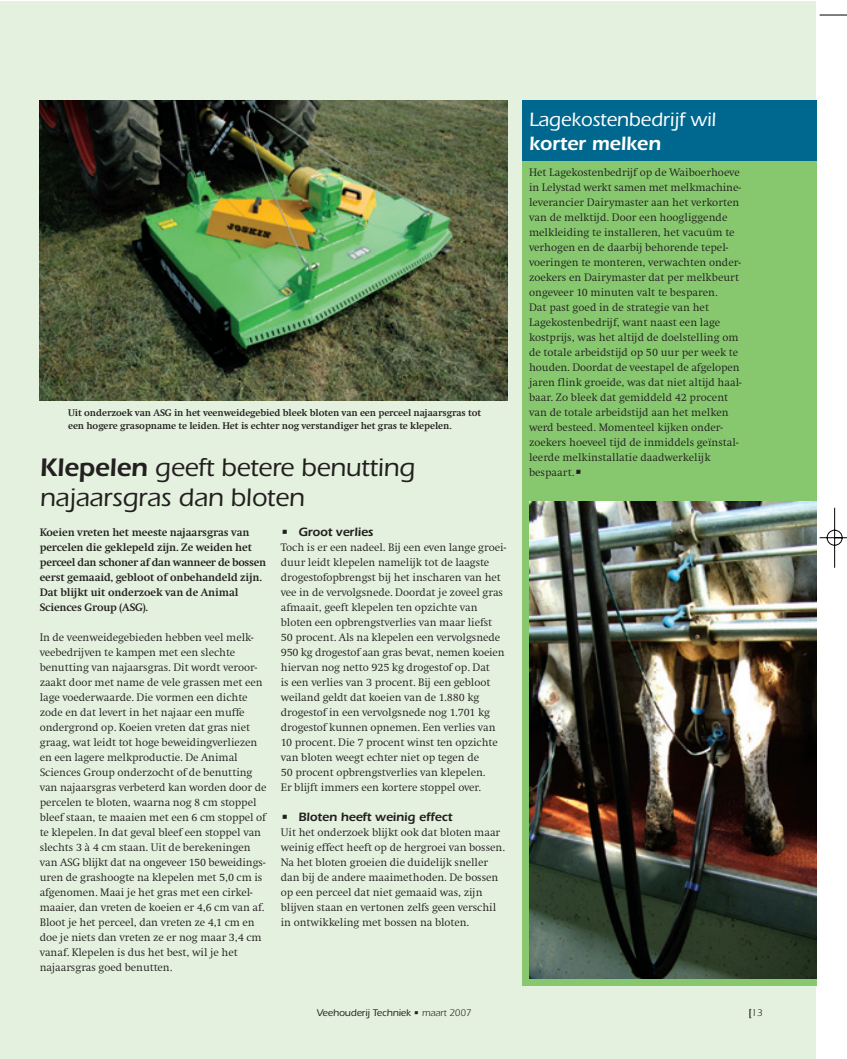
<style>
.page{position:relative;width:847px;height:1059px;background:#fff}
.page>*{position:absolute;margin:0;border:0;box-sizing:border-box;transform-origin:0 0}
.t1{font:500 26.25px/30px "Itc Eras";letter-spacing:-.005em;color:#231f20}
.t2{font:500 20px "Itc Eras";letter-spacing:-.005em;color:#fff}
.t3{font:600 20px "Itc Eras";letter-spacing:-.005em;color:#fff}
.t4{font:600 12.5px "Itc Eras";letter-spacing:-.005em;color:#231f20}
.t5{font:300 11.25px/15px "Swift";letter-spacing:-.005em;color:#231f20}
.t6{font:700 11.25px/15px "Swift";letter-spacing:-.005em;color:#231f20}
.t7{font:700 10px/13.2px "Swift";letter-spacing:-.005em;color:#231f20}
.t8{font:500 10px "Itc Eras";letter-spacing:-.005em;color:#231f20}
.t9{font:10px "Itc Eras";color:#231f20}
.s1{font-weight:600}
.s2{font-family:"Itc Eras";font-weight:600;font-size:12.5px}
.s3{font-weight:400}
.s4{font-family:"Swift";font-weight:800}
</style>
<div class="page">
<img style="left:0;top:1px;width:846px;height:1058px">
<p class="t7" style="left:68px;top:407px;width:414px">Uit onderzoek van ASG in het veenweidegebied bleek bloten van een perceel najaarsgras tot een hogere grasopname te leiden. Het is echter nog verstandiger het gras te klepelen.</p>
<h1 class="t1" style="left:40px;top:455px;width:377px"><span class="s1">Klepelen</span> geeft betere benutting najaarsgras dan bloten</h1>
<p class="t6" style="left:40px;top:526px;width:228px">Koeien vreten het meeste najaarsgras van percelen die geklepeld zijn. Ze weiden het perceel dan schoner af dan wanneer de bossen eerst gemaaid, gebloot of onbehandeld zijn.<br>Dat blijkt uit onderzoek van de Animal Sciences Group (ASG).</p>
<p class="t5" style="left:40px;top:630px;width:228px">In de veenweidegebieden hebben veel melk&shy;veebedrijven te kampen met een slechte benutting van najaarsgras. Dit wordt veroor&shy;zaakt door met name de vele grassen met een lage voederwaarde. Die vormen een dichte zode en dat levert in het najaar een muffe ondergrond op. Koeien vreten dat gras niet graag, wat leidt tot hoge beweidingverliezen en een lagere melkproductie. De Animal Sciences Group onderzocht of de benutting van najaarsgras verbeterd kan worden door de percelen te bloten, waarna nog 8 cm stoppel bleef staan, te maaien met een 6 cm stoppel of te klepelen. In dat geval bleef een stoppel van slechts 3 à 4 cm staan. Uit de berekeningen van ASG blijkt dat na ongeveer 150 beweidings&shy;uren de grashoogte na klepelen met 5,0 cm is afgenomen. Maai je het gras met een cirkel&shy;maaier, dan vreten de koeien er 4,6 cm van af.<br>Bloot je het perceel, dan vreten ze 4,1 cm en doe je niets dan vreten ze er nog maar 3,4 cm vanaf. Klepelen is dus het best, wil je het najaarsgras goed benutten.</p>
<p class="t4" style="left:281px;top:527px;width:94px">• Groot verlies</p>
<p class="t5" style="left:281px;top:540px;width:227px">Toch is er een nadeel. Bij een even lange groei&shy;duur leidt klepelen namelijk tot de laagste drogestofopbrengst bij het inscharen van het vee in de vervolgsnede. Doordat je zoveel gras afmaait, geeft klepelen ten opzichte van bloten een opbrengstverlies van maar liefst 50 procent. Als na klepelen een vervolgsnede 950 kg drogestof aan gras bevat, nemen koeien hiervan nog netto 925 kg drogestof op. Dat<br>is een verlies van 3 procent. Bij een gebloot weiland geldt dat koeien van de 1.880 kg drogestof in een vervolgsnede nog 1.701 kg drogestof kunnen opnemen. Een verlies van 10 procent. Die 7 procent winst ten opzichte van bloten weegt echter niet op tegen de<br>50 procent opbrengstverlies van klepelen.<br>Er blijft immers een kortere stoppel over.</p>
<p class="t4" style="left:281px;top:812px;width:173px">• Bloten heeft weinig effect</p>
<p class="t5" style="left:281px;top:825px;width:225px">Uit het onderzoek blijkt ook dat bloten maar weinig effect heeft op de hergroei van bossen.<br>Na het bloten groeien die duidelijk sneller dan bij de andere maaimethoden. De bossen op een perceel dat niet gemaaid was, zijn blijven staan en vertonen zelfs geen verschil in ontwikkeling met bossen na bloten.</p>
<h2 class="t2" style="left:529px;top:112px;width:188px">Lagekostenbedrijf wil</h2>
<h2 class="t3" style="left:529px;top:136px;width:133px">korter melken</h2>
<p class="t5" style="left:529px;top:165px;width:214px">Het Lagekostenbedrijf op de Waiboerhoeve in Lelystad werkt samen met melkmachine&shy;leverancier Dairymaster aan het verkorten van de melktijd. Door een hoogliggende melkleiding te installeren, het vacuüm te verhogen en de daarbij behorende tepel&shy;voeringen te monteren, verwachten onder&shy;zoekers en Dairymaster dat per melkbeurt ongeveer 10 minuten valt te besparen.<br>Dat past goed in de strategie van het Lagekostenbedrijf, want naast een lage kostprijs, was het altijd de doelstelling om de totale arbeidstijd op 50 uur per week te houden. Doordat de veestapel de afgelopen jaren flink groeide, was dat niet altijd haal&shy;baar. Zo bleek dat gemiddeld 42 procent van de totale arbeidstijd aan het melken werd besteed. Momenteel kijken onder&shy;zoekers hoeveel tijd de inmiddels geïnstal&shy;leerde melkinstallatie daadwerkelijk bespaart.<span class="s2">•</span></p>
<p class="t8" style="left:317px;top:1009px;width:156px">Veehouderij Techniek • <span class="s3">maart 2007</span></p>
<p class="t9" style="left:748px;top:1009px;width:15px"><span class="s4">[</span>13</p>
</div>
